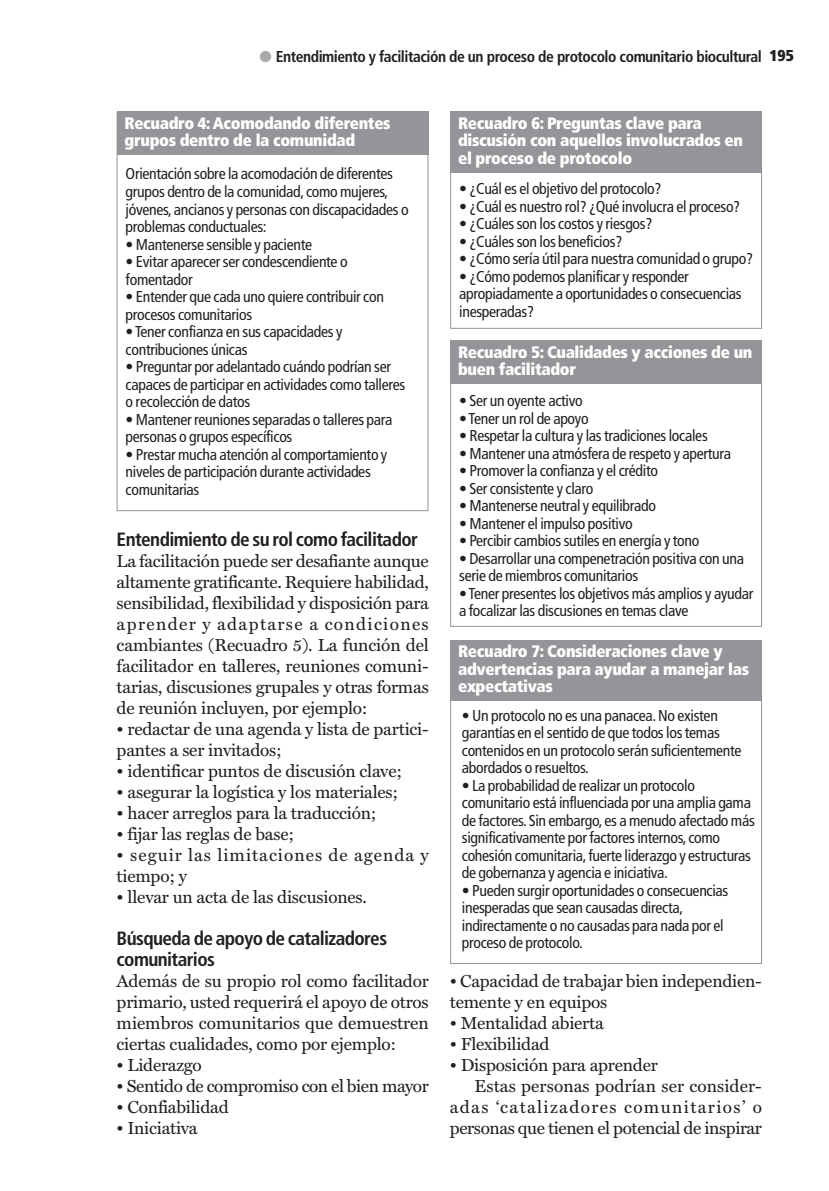
<style>
.page{position:relative;width:829px;height:1191px;background:#fff}
.page>*{position:absolute;margin:0;border:0;box-sizing:border-box;transform-origin:0 0}
.t1{font:700 condensed 19.25px/21px "Frutiger LT Std";letter-spacing:-.03em;color:#231f20}
.t2{font:17.5px/21px "Miller Text";letter-spacing:-.015em;color:#231f20;text-align:justify}
.t3{font:17.5px/21px "Miller Text";letter-spacing:.06em;color:#231f20}
.t4{font:17.5px "Miller Text";letter-spacing:.005em;color:#231f20}
.t5{font:17.5px "Miller Text";letter-spacing:.08em;color:#231f20}
.t6{font:900 condensed 16.62px/17.5px "Frutiger LT Std";letter-spacing:-.02em;color:#fff}
.t7{font:condensed 15.75px/17.5px "Frutiger LT Std";letter-spacing:-.02em;color:#231f20}
.t8{font:700 condensed 15.75px "Frutiger LT Std";letter-spacing:-.03em;color:#231f20}
.s1{color:#a8a9ad}
.s2{font-weight:900}
</style>
<div class="page">
<div style="left:117px;top:112px;width:311px;height:43px;background:#939598"></div>
<div style="left:117px;top:112px;width:311px;height:399px;border:1px solid #939598"></div>
<div style="left:450px;top:341px;width:311px;height:43px;background:#939598"></div>
<div style="left:450px;top:341px;width:311px;height:286px;border:1px solid #939598"></div>
<div style="left:450px;top:112px;width:311px;height:61px;background:#939598"></div>
<div style="left:450px;top:112px;width:311px;height:217px;border:1px solid #939598"></div>
<div style="left:450px;top:640px;width:311px;height:60px;background:#939598"></div>
<div style="left:450px;top:640px;width:311px;height:324px;border:1px solid #939598"></div>
<p class="t8" style="left:259px;top:50px;width:536px"><span class="s1">●</span> Entendimiento y facilitación de un proceso de protocolo comunitario biocultural <span class="s2">195</span></p>
<p class="t6" style="left:124px;top:116px;width:267px">Recuadro 4: Acomodando diferentes grupos dentro de la comunidad</p>
<p class="t7" style="left:126px;top:167px;width:284px">Orientación sobre la acomodación de diferentes grupos dentro de la comunidad, como mujeres, jóvenes, ancianos y personas con discapacidades o problemas conductuales:</p>
<p class="t7" style="left:126px;top:237px;width:188px">• Mantenerse sensible y paciente</p>
<p class="t7" style="left:126px;top:254px;width:223px">• Evitar aparecer ser condescendiente o fomentador</p>
<p class="t7" style="left:126px;top:289px;width:260px">• Entender que cada uno quiere contribuir con procesos comunitarios</p>
<p class="t7" style="left:126px;top:324px;width:218px">• Tener confianza en sus capacidades y contribuciones únicas</p>
<p class="t7" style="left:126px;top:359px;width:281px">• Preguntar por adelantado cuándo podrían ser capaces de participar en actividades como talleres o recolección de datos</p>
<p class="t7" style="left:126px;top:411px;width:268px">• Mantener reuniones separadas o talleres para personas o grupos específicos</p>
<p class="t7" style="left:126px;top:446px;width:263px">• Prestar mucha atención al comportamiento y niveles de participación durante actividades comunitarias</p>
<p class="t1" style="left:117px;top:530px;width:303px">Entendimiento de su rol como facilitador</p>
<p class="t2" style="left:117px;top:552px;width:313px">La facilitación puede ser desafiante aunque altamente gratificante. Requiere habilidad, sensibilidad, flexibilidad y disposición para aprender y adaptarse a condiciones cambiantes (Recuadro 5). La función del facilitador en talleres, reuniones comuni&shy;tarias, discusiones grupales y otras formas de reunión incluyen, por ejemplo:</p>
<p class="t2" style="left:117px;top:720px;width:313px">• redactar de una agenda y lista de partici&shy;pantes a ser invitados;</p>
<p class="t2" style="left:117px;top:762px;width:287px">• identificar puntos de discusión clave;</p>
<p class="t2" style="left:117px;top:783px;width:283px">• asegurar la logística y los materiales;</p>
<p class="t2" style="left:117px;top:804px;width:261px">• hacer arreglos para la traducción;</p>
<p class="t2" style="left:117px;top:825px;width:179px">• fijar las reglas de base;</p>
<p class="t3" style="left:117px;top:846px;width:313px">• seguir las limitaciones de agenda y tiempo; y</p>
<p class="t2" style="left:117px;top:888px;width:252px">• llevar un acta de las discusiones.</p>
<p class="t1" style="left:117px;top:929px;width:272px">Búsqueda de apoyo de catalizadores comunitarios</p>
<p class="t2" style="left:117px;top:972px;width:313px">Además de su propio rol como facilitador primario, usted requerirá el apoyo de otros miembros comunitarios que demuestren ciertas cualidades, como por ejemplo:</p>
<p class="t2" style="left:117px;top:1056px;width:87px">• Liderazgo</p>
<p class="t2" style="left:117px;top:1077px;width:313px">• Sentido de compromiso con el bien mayor</p>
<p class="t2" style="left:117px;top:1098px;width:114px">• Confiabilidad</p>
<p class="t2" style="left:117px;top:1119px;width:82px">• Iniciativa</p>
<p class="t6" style="left:458px;top:116px;width:286px">Recuadro 6: Preguntas clave para discusión con aquellos involucrados en el proceso de protocolo</p>
<p class="t7" style="left:459px;top:181px;width:204px">• ¿Cuál es el objetivo del protocolo?</p>
<p class="t7" style="left:459px;top:199px;width:282px">• ¿Cuál es nuestro rol? ¿Qué involucra el proceso?</p>
<p class="t7" style="left:459px;top:216px;width:195px">• ¿Cuáles son los costos y riesgos?</p>
<p class="t7" style="left:459px;top:234px;width:164px">• ¿Cuáles son los beneficios?</p>
<p class="t7" style="left:459px;top:251px;width:295px">• ¿Cómo sería útil para nuestra comunidad o grupo?</p>
<p class="t7" style="left:459px;top:269px;width:284px">• ¿Cómo podemos planificar y responder apropiadamente a oportunidades o consecuencias inesperadas?</p>
<p class="t6" style="left:458px;top:345px;width:296px">Recuadro 5: Cualidades y acciones de un buen facilitador</p>
<p class="t7" style="left:459px;top:393px;width:125px">• Ser un oyente activo</p>
<p class="t7" style="left:459px;top:411px;width:131px">• Tener un rol de apoyo</p>
<p class="t7" style="left:459px;top:428px;width:250px">• Respetar la cultura y las tradiciones locales</p>
<p class="t7" style="left:459px;top:446px;width:273px">• Mantener una atmósfera de respeto y apertura</p>
<p class="t7" style="left:459px;top:463px;width:200px">• Promover la confianza y el crédito</p>
<p class="t7" style="left:459px;top:481px;width:136px">• Ser consistente y claro</p>
<p class="t7" style="left:459px;top:498px;width:198px">• Mantenerse neutral y equilibrado</p>
<p class="t7" style="left:459px;top:516px;width:175px">• Mantener el impulso positivo</p>
<p class="t7" style="left:459px;top:533px;width:241px">• Percibir cambios sutiles en energía y tono</p>
<p class="t7" style="left:459px;top:551px;width:286px">• Desarrollar una compenetración positiva con una serie de miembros comunitarios</p>
<p class="t7" style="left:459px;top:586px;width:295px">• Tener presentes los objetivos más amplios y ayudar a focalizar las discusiones en temas clave</p>
<p class="t6" style="left:458px;top:644px;width:292px">Recuadro 7: Consideraciones clave y advertencias para ayudar a manejar las expectativas</p>
<p class="t7" style="left:462px;top:708px;width:281px">• Un protocolo no es una panacea. No existen garantías en el sentido de que todos los temas contenidos en un protocolo serán suficientemente abordados o resueltos.</p>
<p class="t7" style="left:462px;top:778px;width:294px">• La probabilidad de realizar un protocolo comunitario está influenciada por una amplia gama de factores. Sin embargo, es a menudo afectado más significativamente por factores internos, como cohesión comunitaria, fuerte liderazgo y estructuras de gobernanza y agencia e iniciativa.</p>
<p class="t7" style="left:462px;top:883px;width:268px">• Pueden surgir oportunidades o consecuencias inesperadas que sean causadas directa, indirectamente o no causadas para nada por el proceso de protocolo.</p>
<p class="t2" style="left:450px;top:972px;width:313px">• Capacidad de trabajar bien independien&shy;temente y en equipos</p>
<p class="t2" style="left:450px;top:1014px;width:155px">• Mentalidad abierta</p>
<p class="t2" style="left:450px;top:1035px;width:101px">• Flexibilidad</p>
<p class="t2" style="left:450px;top:1056px;width:209px">• Disposición para aprender</p>
<p class="t4" style="left:474px;top:1079px;width:288px">Estas personas podrían ser consider-</p>
<p class="t5" style="left:450px;top:1100px;width:313px">adas ‘catalizadores comunitarios’ o</p>
<p class="t2" style="left:450px;top:1119px;width:313px">personas que tienen el potencial de inspirar</p>
</div>
